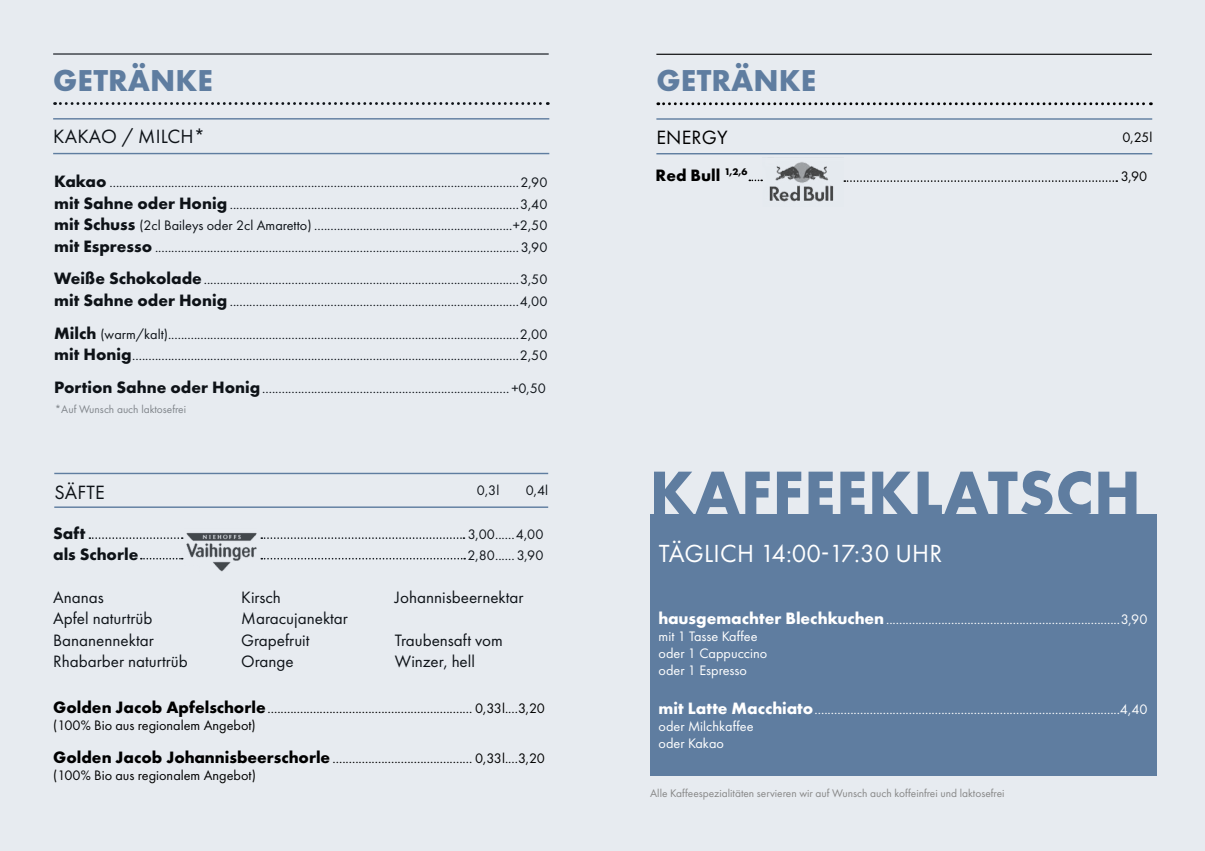
<style>
.page{position:relative;width:1205px;height:851px;background:#fff}
.page>*{position:absolute;margin:0;border:0;box-sizing:border-box;transform-origin:0 0}
.t1{font:700 63.88px "Futura PT";letter-spacing:.01em;color:#5f7da0}
.t2{font:700 31.38px "Futura PT";color:#5f7da0}
.t3{font:25.62px "Futura PT";letter-spacing:.01em;color:#fff}
.t4{font:20px "Futura PT";letter-spacing:.01em;color:#000}
.t5{font:17.12px "Futura PT";color:#000}
.t6{font:700 17.12px "Futura PT";color:#000}
.t7{font:14.25px/21.4px "Futura PT";color:#000}
.t8{font:14.25px/17.1px "Futura PT";color:#fff}
.t9{font:11.38px "Futura PT";color:#878787}
.s1{font-weight:700;font-size:17.12px}
</style>
<div class="page">
<div style="left:0;top:0;width:1205px;height:850px;background:#e7ebf0"></div>
<hr style="left:656px;top:54px;width:496px;height:1px;background:#000">
<svg style="left:658px;top:102px;width:493px;height:3px"></svg>
<hr style="left:656px;top:118px;width:496px;height:2px;background:#5f7da0">
<hr style="left:656px;top:153px;width:496px;height:1px;background:#5f7da0">
<div style="left:650px;top:514px;width:507px;height:262px;background:#5f7da0"></div>
<img style="left:769px;top:162px;width:65px;height:40px">
<svg style="left:844px;top:180px;width:273px;height:2px"></svg>
<svg style="left:749px;top:179px;width:13px;height:2px"></svg>
<h2 class="t2" style="left:53px;top:60px;width:161px">GETRÄNKE</h2>
<h3 class="t4" style="left:53px;top:125px;width:153px">KAKAO / MILCH*</h3>
<p class="t7" style="left:54px;top:172px;width:495px;text-align:justify"><span class="s1">Kakao</span> ..............................................................................................................................2,90 <span class="s1">mit Sahne oder Honig</span> .........................................................................................3,40 <span class="s1">mit Schuss</span> (2cl Baileys oder 2cl Amaretto) .............................................................+2,50 <span class="s1">mit Espresso</span> ................................................................................................................3,90</p>
<p class="t7" style="left:54px;top:269px;width:495px"><span class="s1">Weiße Schokolade</span>.................................................................................................3,50 <span class="s1">mit Sahne oder Honig</span> .........................................................................................4,00</p>
<p class="t7" style="left:54px;top:323px;width:495px"><span class="s1">Milch</span> (warm/kalt)............................................................................................................2,00 <span class="s1">mit Honig</span>.......................................................................................................................2,50</p>
<p class="t7" style="left:54px;top:377px;width:493px"><span class="s1">Portion Sahne oder Honig</span>............................................................................ +0,50</p>
<p class="t9" style="left:55px;top:402px;width:133px">*Auf Wunsch auch laktosefrei</p>
<h3 class="t4" style="left:54px;top:480px;width:52px">SÄFTE</h3>
<p class="t6" style="left:53px;top:522px;width:34px">Saft</p>
<p class="t7" style="left:468px;top:523px;width:77px">3,00......4,00</p>
<p class="t6" style="left:53px;top:543px;width:87px">als Schorle</p>
<p class="t7" style="left:467px;top:544px;width:77px">2,80...... 3,90</p>
<p class="t5" style="left:53px;top:587px;width:52px">Ananas</p>
<p class="t5" style="left:241px;top:587px;width:41px">Kirsch</p>
<p class="t5" style="left:395px;top:587px;width:130px">Johannisbeernektar</p>
<p class="t5" style="left:53px;top:608px;width:101px">Apfel naturtrüb</p>
<p class="t5" style="left:241px;top:608px;width:108px">Maracujanektar</p>
<p class="t5" style="left:53px;top:629px;width:102px">Bananennektar</p>
<p class="t5" style="left:241px;top:629px;width:70px">Grapefruit</p>
<p class="t5" style="left:395px;top:629px;width:110px">Traubensaft vom</p>
<p class="t5" style="left:53px;top:651px;width:136px">Rhabarber naturtrüb</p>
<p class="t5" style="left:241px;top:651px;width:54px">Orange</p>
<p class="t5" style="left:395px;top:651px;width:82px">Winzer, hell</p>
<p class="t7" style="left:477px;top:480px;width:24px">0,3l</p>
<p class="t7" style="left:526px;top:480px;width:24px">0,4l</p>
<p class="t7" style="left:53px;top:699px;width:493px;line-height:17.1px"><span class="s1">Golden Jacob Apfelschorle</span>............................................................... 0,33l....3,20 (100% Bio aus regionalem Angebot)</p>
<p class="t7" style="left:53px;top:749px;width:493px;line-height:17.1px"><span class="s1">Golden Jacob Johannisbeerschorle</span> ........................................... 0,33l....3,20 (100% Bio aus regionalem Angebot)</p>
<h2 class="t2" style="left:656px;top:60px;width:161px">GETRÄNKE</h2>
<h3 class="t4" style="left:656px;top:126px;width:73px">ENERGY</h3>
<p class="t7" style="left:1122px;top:127px;width:31px">0,25l</p>
<p class="t6" style="left:656px;top:164px;width:93px">Red Bull <sup>1,2,6</sup></p>
<p class="t7" style="left:1120px;top:166px;width:28px">3,90</p>
<h1 class="t1" style="left:649px;top:451px;width:493px">KAFFEEKLATSCH</h1>
<h3 class="t3" style="left:659px;top:538px;width:285px">TÄGLICH 14:00-17:30 UHR</h3>
<p class="t8" style="left:658px;top:610px;width:490px"><span class="s1">hausgemachter Blechkuchen</span>........................................................................3,90 mit 1 Tasse Kaffee<br>oder 1 Cappuccino<br>oder 1 Espresso</p>
<p class="t8" style="left:658px;top:700px;width:490px"><span class="s1">mit Latte Macchiato</span>..............................................................................................4,40 oder Milchkaffee<br>oder Kakao</p>
<p class="t9" style="left:650px;top:786px;width:356px">Alle Kaffeespezialitäten servieren wir auf Wunsch auch koffeinfrei und laktosefrei</p>
</div>
